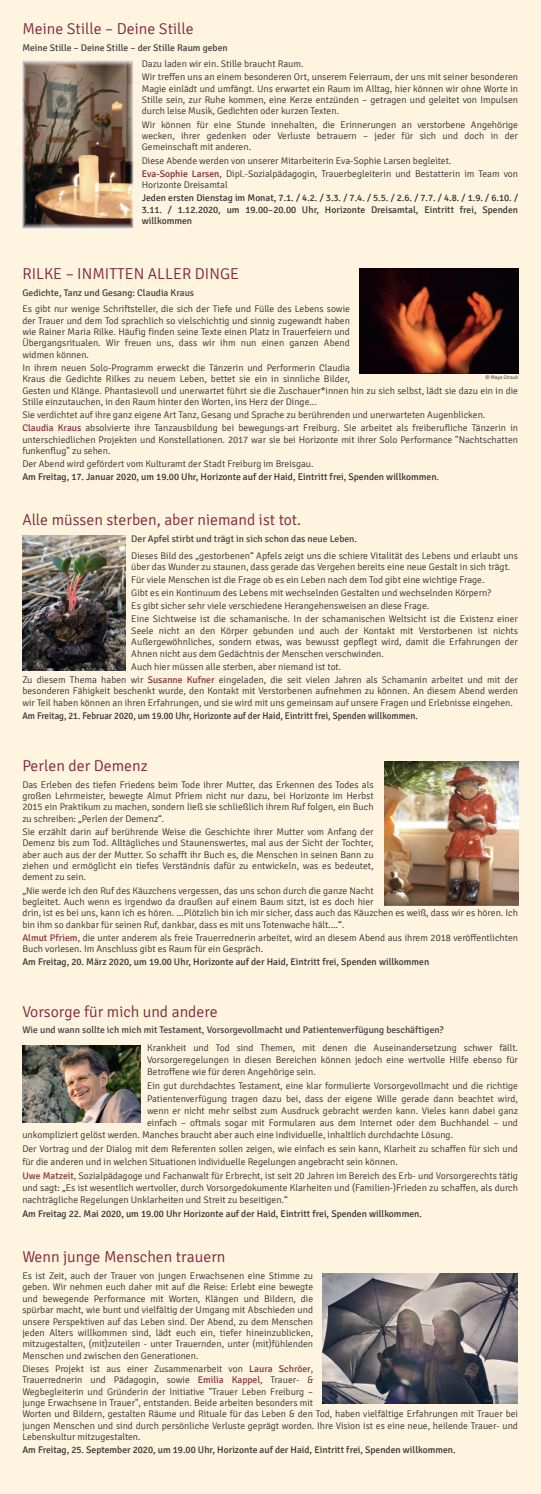
<style>
.page{position:relative;width:541px;height:1494px;background:#fff}
.page>*{position:absolute;margin:0;border:0;box-sizing:border-box;transform-origin:0 0}
.t1{font:300 15.75px "Signika";color:#7f2337}
.t2{font:300 9.62px/11.4px "Signika";color:#312f30}
.t3{font:9.62px/11.4px "Signika";color:#312f30;text-align:justify}
.t4{font:9.62px "Signika";color:#3e3e3f}
.t5{font:9.62px "Signika";color:#312f30;scale:.94 1}
.t6{font:300 5.25px "Signika";letter-spacing:-.005em;color:#312f30}
.s1{font-weight:400;color:#7f2337}
.s2{font-weight:400;color:#842e3d}
</style>
<div class="page">
<div style="left:0;top:0;width:541px;height:1493px;background:#fef4df"></div>
<img style="left:385px;top:761px;width:133px;height:144px">
<img style="left:322px;top:1273px;width:196px;height:130px">
<img style="left:22px;top:60px;width:111px;height:169px">
<img style="left:359px;top:268px;width:159px;height:105px">
<img style="left:22px;top:536px;width:103px;height:134px">
<img style="left:22px;top:1045px;width:118px;height:77px">
<h1 class="t1" style="left:22px;top:19px;width:173px">Meine Stille – Deine Stille</h1>
<p class="t4" style="left:22px;top:41px;width:207px">Meine Stille – Deine Stille – der Stille Raum geben</p>
<p class="t2" style="left:142px;top:57px;width:378px;line-height:13.1px">Dazu laden wir ein. Stille braucht Raum.<br>Wir treffen uns an einem besonderen Ort, unserem Feierraum, der uns mit seiner besonderen</p>
<p class="t2" style="left:142px;top:83px;width:378px;text-align:justify">Magie einlädt und umfängt. Uns erwartet ein Raum im Alltag, hier können wir ohne Worte in Stille sein, zur Ruhe kommen, eine Kerze entzünden – getragen und geleitet von Impulsen durch leise Musik, Gedichten oder kurzen Texten.</p>
<p class="t2" style="left:142px;top:119px;width:378px;text-align:justify">Wir können für eine Stunde innehalten, die Erinnerungen an verstorbene Angehörige wecken, ihrer gedenken oder Verluste betrauern – jeder für sich und doch in der Gemeinschaft mit anderen.</p>
<p class="t2" style="left:142px;top:154px;width:378px;line-height:13.1px">Diese Abende werden von unserer Mitarbeiterin Eva-Sophie Larsen begleitet.<br><span class="s1">Eva-Sophie Larsen</span>, Dipl.-Sozialpädagogin, Trauerbegleiterin und Bestatterin im Team von</p>
<p class="t2" style="left:142px;top:179px;width:87px">Horizonte Dreisamtal</p>
<p class="t3" style="left:142px;top:192px;width:378px">Jeden ersten Dienstag im Monat, 7.1. / 4.2. / 3.3. / 7.4. / 5.5. / 2.6. / 7.7. / 4.8. / 1.9. / 6.10. / 3.11. / 1.12.2020, um 19.00–20.00 Uhr, Horizonte Dreisamtal, Eintritt frei, Spenden willkommen</p>
<h1 class="t1" style="left:22px;top:264px;width:218px">RILKE – INMITTEN ALLER DINGE</h1>
<p class="t4" style="left:22px;top:286px;width:173px">Gedichte, Tanz und Gesang: Claudia Kraus</p>
<p class="t2" style="left:22px;top:303px;width:329px;text-align:justify">Es gibt nur wenige Schriftsteller, die sich der Tiefe und Fülle des Lebens sowie der Trauer und dem Tod sprachlich so vielschichtig und sinnig zugewandt haben wie Rainer Maria Rilke. Häufig finden seine Texte einen Platz in Trauerfeiern und Übergangsritualen. Wir freuen uns, dass wir ihm nun einen ganzen Abend widmen können.</p>
<p class="t2" style="left:22px;top:362px;width:497px">In ihrem neuen Solo-Programm erweckt die Tänzerin und Performerin Claudia<br>Kraus die Gedichte Rilkes zu neuem Leben, bettet sie ein in sinnliche Bilder,<br>Gesten und Klänge. Phantasievoll und unerwartet führt sie die Zuschauer*innen hin zu sich selbst, lädt sie dazu ein in die Stille einzutauchen, in den Raum hinter den Worten, ins Herz der Dinge...</p>
<p class="t2" style="left:22px;top:408px;width:497px;line-height:13.1px">Sie verdichtet auf ihre ganz eigene Art Tanz, Gesang und Sprache zu berührenden und unerwarteten Augenblicken.<br><span class="s2">Claudia Kraus</span> absolvierte ihre Tanzausbildung bei bewegungs-art Freiburg. Sie arbeitet als freiberufliche Tänzerin in</p>
<p class="t2" style="left:22px;top:434px;width:497px">unterschiedlichen Projekten und Konstellationen. 2017 war sie bei Horizonte mit ihrer Solo Performance "Nachtschatten funkenflug" zu sehen.</p>
<p class="t2" style="left:22px;top:458px;width:293px">Der Abend wird gefördert vom Kulturamt der Stadt Freiburg im Breisgau.</p>
<p class="t3" style="left:22px;top:471px;width:418px">Am Freitag, 17. Januar 2020, um 19.00 Uhr, Horizonte auf der Haid, Eintritt frei, Spenden willkommen.</p>
<h1 class="t1" style="left:22px;top:510px;width:280px">Alle müssen sterben, aber niemand ist tot.</h1>
<p class="t4" style="left:131px;top:533px;width:227px">Der Apfel stirbt und trägt in sich schon das neue Leben.</p>
<p class="t2" style="left:131px;top:549px;width:388px">Dieses Bild des „gestorbenen“ Apfels zeigt uns die schiere Vitalität des Lebens und erlaubt uns über das Wunder zu staunen, dass gerade das Vergehen bereits eine neue Gestalt in sich trägt.</p>
<p class="t2" style="left:131px;top:573px;width:388px;line-height:13.1px">Für viele Menschen ist die Frage ob es ein Leben nach dem Tod gibt eine wichtige Frage.<br>Gibt es ein Kontinuum des Lebens mit wechselnden Gestalten und wechselnden Körpern?<br>Es gibt sicher sehr viele verschiedene Herangehensweisen an diese Frage.<br>Eine Sichtweise ist die schamanische. In der schamanischen Weltsicht ist die Existenz einer</p>
<p class="t2" style="left:131px;top:625px;width:388px;text-align:justify">Seele nicht an den Körper gebunden und auch der Kontakt mit Verstorbenen ist nichts Außergewöhnliches, sondern etwas, was bewusst gepflegt wird, damit die Erfahrungen der Ahnen nicht aus dem Gedächtnis der Menschen verschwinden.</p>
<p class="t2" style="left:22px;top:660px;width:497px;line-height:13.1px;text-indent:109px">Auch hier müssen alle sterben, aber niemand ist tot.<br>Zu diesem Thema haben wir <span class="s2">Susanne Kufner</span> eingeladen, die seit vielen Jahren als Schamanin arbeitet und mit der</p>
<p class="t2" style="left:22px;top:685px;width:497px">besonderen Fähigkeit beschenkt wurde, den Kontakt mit Verstorbenen aufnehmen zu können. An diesem Abend werden wir Teil haben können an ihren Erfahrungen, und sie wird mit uns gemeinsam auf unsere Fragen und Erlebnisse eingehen.</p>
<p class="t5" style="left:22px;top:709px;width:422px">Am Freitag, 21. Februar 2020, um 19.00 Uhr, Horizonte auf der Haid, Eintritt frei, Spenden willkommen.</p>
<p class="t6" style="left:485px;top:374px;width:34px">© Maya Straub</p>
<h1 class="t1" style="left:22px;top:756px;width:127px">Perlen der Demenz</h1>
<p class="t2" style="left:22px;top:778px;width:353px;text-align:justify">Das Erleben des tiefen Friedens beim Tode ihrer Mutter, das Erkennen des Todes als großen Lehrmeister, bewegte Almut Pfriem nicht nur dazu, bei Horizonte im Herbst 2015 ein Praktikum zu machen, sondern ließ sie schließlich ihrem Ruf folgen, ein Buch zu schreiben: „Perlen der Demenz“.</p>
<p class="t2" style="left:22px;top:826px;width:353px;text-align:justify">Sie erzählt darin auf berührende Weise die Geschichte ihrer Mutter vom Anfang der Demenz bis zum Tod. Alltägliches und Staunenswertes, mal aus der Sicht der Tochter, aber auch aus der der Mutter. So schafft ihr Buch es, die Menschen in seinen Bann zu ziehen und ermöglicht ein tiefes Verständnis dafür zu entwickeln, was es bedeutet, dement zu sein.</p>
<p class="t2" style="left:22px;top:884px;width:497px">„Nie werde ich den Ruf des Käuzchens vergessen, das uns schon durch die ganze Nacht<br>begleitet. Auch wenn es irgendwo da draußen auf einem Baum sitzt, ist es doch hier<br>drin, ist es bei uns, kann ich es hören. ...Plötzlich bin ich mir sicher, dass auch das Käuzchen es weiß, dass wir es hören. Ich bin ihm so dankbar für seinen Ruf, dankbar, dass es mit uns Totenwache hält....“.</p>
<p class="t2" style="left:22px;top:932px;width:497px"><span class="s2">Almut Pfriem</span>, die unter anderem als freie Trauerrednerin arbeitet, wird an diesem Abend aus ihrem 2018 veröffentlichten<br>Buch vorlesen. Im Anschluss gibt es Raum für ein Gespräch.</p>
<p class="t3" style="left:22px;top:956px;width:408px">Am Freitag, 20. März 2020, um 19.00 Uhr, Horizonte auf der Haid, Eintritt frei, Spenden willkommen</p>
<h1 class="t1" style="left:22px;top:1001px;width:197px">Vorsorge für mich und andere</h1>
<p class="t4" style="left:22px;top:1024px;width:423px">Wie und wann sollte ich mich mit Testament, Vorsorgevollmacht und Patientenverfügung beschäftigen?</p>
<p class="t2" style="left:147px;top:1041px;width:372px;line-height:12.2px;text-align:justify">Krankheit und Tod sind Themen, mit denen die Auseinandersetzung schwer fällt.<br>Vorsorgeregelungen in diesen Bereichen können jedoch eine wertvolle Hilfe ebenso für Betroffene wie für deren Angehörige sein.</p>
<p class="t2" style="left:147px;top:1080px;width:372px">Ein gut durchdachtes Testament, eine klar formulierte Vorsorgevollmacht und die richtige</p>
<p class="t2" style="left:147px;top:1092px;width:372px">Patientenverfügung tragen dazu bei, dass der eigene Wille gerade dann beachtet wird,</p>
<p class="t2" style="left:147px;top:1104px;width:372px">wenn er nicht mehr selbst zum Ausdruck gebracht werden kann. Vieles kann dabei ganz</p>
<p class="t2" style="left:147px;top:1117px;width:372px">einfach – oftmals sogar mit Formularen aus dem Internet oder dem Buchhandel – und</p>
<p class="t2" style="left:22px;top:1129px;width:432px">unkompliziert gelöst werden. Manches braucht aber auch eine individuelle, inhaltlich durchdachte Lösung.</p>
<p class="t2" style="left:22px;top:1143px;width:497px;line-height:12.2px">Der Vortrag und der Dialog mit dem Referenten sollen zeigen, wie einfach es sein kann, Klarheit zu schaffen für sich und für die anderen und in welchen Situationen individuelle Regelungen angebracht sein können.</p>
<p class="t2" style="left:22px;top:1169px;width:497px;line-height:12.2px;text-align:justify"><span class="s2">Uwe Matzeit</span>, Sozialpädagoge und Fachanwalt für Erbrecht, ist seit 20 Jahren im Bereich des Erb- und Vorsorgerechts tätig und sagt: „Es ist wesentlich wertvoller, durch Vorsorgedokumente Klarheiten und (Familien-)Frieden zu schaffen, als durch nachträgliche Regelungen Unklarheiten und Streit zu beseitigen.“</p>
<p class="t3" style="left:22px;top:1208px;width:401px">Am Freitag 22. Mai 2020, um 19.00 Uhr Horizonte auf der Haid, Eintritt frei, Spenden willkommen.</p>
<h1 class="t1" style="left:22px;top:1247px;width:205px">Wenn junge Menschen trauern</h1>
<p class="t2" style="left:22px;top:1269px;width:292px;text-align:justify">Es ist Zeit, auch der Trauer von jungen Erwachsenen eine Stimme zu geben. Wir nehmen euch daher mit auf die Reise: Erlebt eine bewegte und bewegende Performance mit Worten, Klängen und Bildern, die spürbar macht, wie bunt und vielfältig der Umgang mit Abschieden und unsere Perspektiven auf das Leben sind. Der Abend, zu dem Menschen jeden Alters willkommen sind, lädt euch ein, tiefer hineinzublicken, mitzugestalten, (mit)zuteilen - unter Trauernden, unter (mit)fühlenden Menschen und zwischen den Generationen.</p>
<p class="t2" style="left:22px;top:1362px;width:497px">Dieses Projekt ist aus einer Zusammenarbeit von <span class="s2">Laura Schröer</span>,<br>Trauerrednerin und Pädagogin, sowie <span class="s2">Emilia Kappel</span>, Trauer- &amp;<br>Wegbegleiterin und Gründerin der Initiative "Trauer Leben Freiburg –<br>junge Erwachsene in Trauer", entstanden. Beide arbeiten besonders mit<br>Worten und Bildern, gestalten Räume und Rituale für das Leben &amp; den Tod, haben vielfältige Erfahrungen mit Trauer bei jungen Menschen und sind durch persönliche Verluste geprägt worden. Ihre Vision ist es eine neue, heilende Trauer- und Lebenskultur mitzugestalten.</p>
<p class="t3" style="left:22px;top:1444px;width:435px">Am Freitag, 25. September 2020, um 19.00 Uhr, Horizonte auf der Haid, Eintritt frei, Spenden willkommen.</p>
</div>
